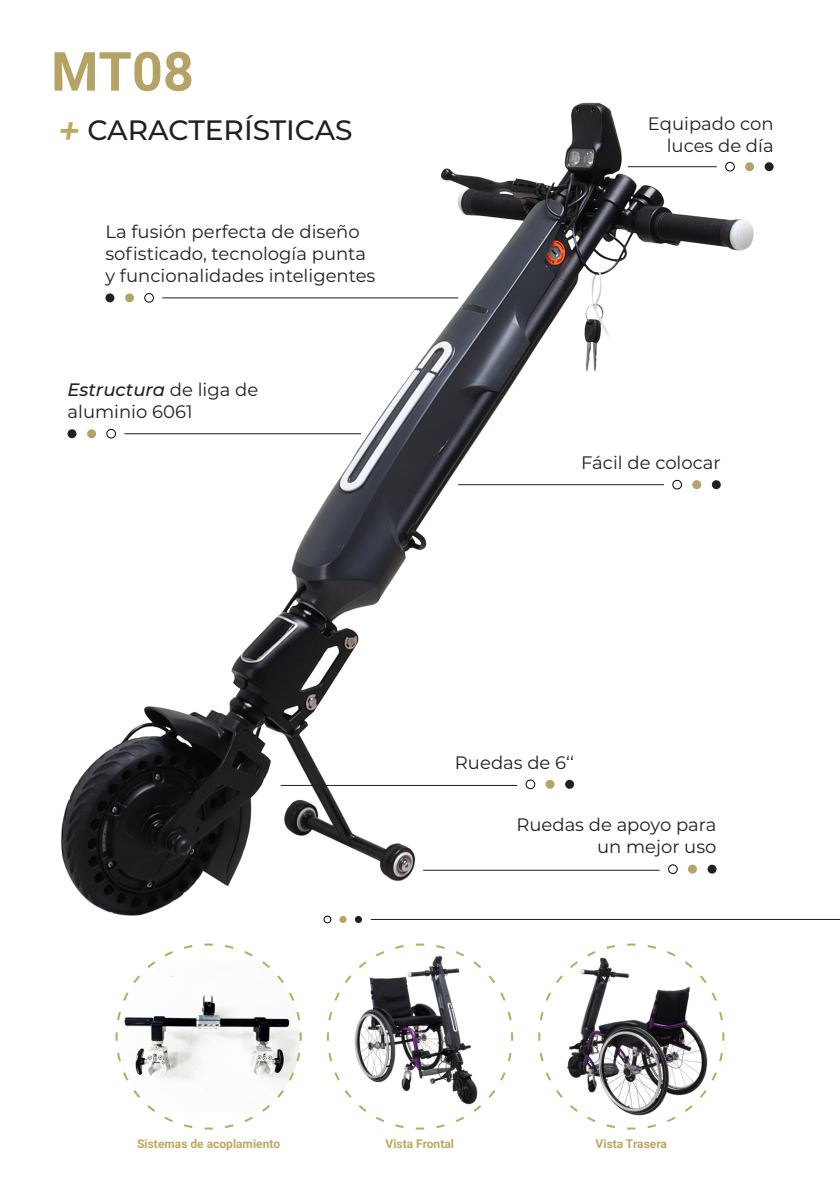
<style>
.page{position:relative;width:840px;height:1191px;background:#fff}
.page>*{position:absolute;margin:0;border:0;box-sizing:border-box;transform-origin:0 0}
.título{font:700 54px "Roboto";color:#b5a365}
.t1{font:500 28px "Montserrat";color:#231f20}
.texto{font:18px/22px "Montserrat";color:#231f20}
.t2{font:700 12px "Roboto";color:#bea860}
.s1{font-family:"Neue Metana";font-weight:700;font-style:italic;color:#bea860}
.s2{font-weight:500;font-style:italic}
</style>
<div class="page">
<img style="left:61px;top:102px;width:713px;height:817px">
<div style="left:105px;top:293px;width:9px;height:9px;background:#231f20;border-radius:50%"></div>
<div style="left:125px;top:293px;width:9px;height:9px;background:#b5a365;border-radius:50%"></div>
<div style="left:145px;top:293px;width:8px;height:9px;background:#fff;border-radius:50%"></div>
<div style="left:144px;top:293px;width:9px;height:9px;border:1px solid #000001;border-radius:50%"></div>
<hr style="left:162px;top:297px;width:296px;height:1px;background:#231f20">
<div style="left:67px;top:429px;width:9px;height:9px;background:#231f20;border-radius:50%"></div>
<div style="left:87px;top:429px;width:9px;height:9px;background:#b5a365;border-radius:50%"></div>
<div style="left:107px;top:429px;width:8px;height:9px;background:#fff;border-radius:50%"></div>
<div style="left:107px;top:429px;width:9px;height:9px;border:1px solid #000001;border-radius:50%"></div>
<hr style="left:124px;top:433px;width:237px;height:1px;background:#231f20">
<svg style="left:564px;top:780px;width:9px;height:9px"></svg>
<div style="left:545px;top:780px;width:9px;height:9px;background:#b5a365;border-radius:50%"></div>
<div style="left:526px;top:780px;width:8px;height:8px;background:#fff;border-radius:50%"></div>
<div style="left:525px;top:780px;width:9px;height:9px;border:1px solid #000001;border-radius:50%"></div>
<hr style="left:280px;top:785px;width:237px;height:1px;background:#231f20">
<div style="left:707px;top:864px;width:9px;height:9px;background:#231f20;border-radius:50%"></div>
<svg style="left:687px;top:864px;width:9px;height:9px"></svg>
<div style="left:668px;top:865px;width:8px;height:8px;background:#fff;border-radius:50%"></div>
<div style="left:668px;top:864px;width:9px;height:9px;border:1px solid #000001;border-radius:50%"></div>
<hr style="left:423px;top:869px;width:236px;height:1px;background:#231f20">
<div style="left:764px;top:162px;width:9px;height:9px;background:#231f20;border-radius:50%"></div>
<svg style="left:744px;top:162px;width:9px;height:9px"></svg>
<div style="left:725px;top:162px;width:8px;height:9px;background:#fff;border-radius:50%"></div>
<div style="left:725px;top:162px;width:9px;height:9px;border:1px solid #000001;border-radius:50%"></div>
<hr style="left:627px;top:166px;width:89px;height:1px;background:#231f20">
<div style="left:711px;top:480px;width:9px;height:9px;background:#231f20;border-radius:50%"></div>
<svg style="left:691px;top:480px;width:9px;height:9px"></svg>
<div style="left:672px;top:480px;width:9px;height:9px;background:#fff;border-radius:50%"></div>
<div style="left:672px;top:480px;width:9px;height:9px;border:1px solid #000001;border-radius:50%"></div>
<hr style="left:458px;top:484px;width:205px;height:1px;background:#231f20">
<svg style="left:326px;top:943px;width:188px;height:187px"></svg>
<svg style="left:115px;top:943px;width:187px;height:187px"></svg>
<svg style="left:538px;top:943px;width:187px;height:187px"></svg>
<div style="left:355px;top:916px;width:7px;height:7px;background:#231f20;border-radius:50%"></div>
<div style="left:339px;top:916px;width:7px;height:7px;background:#b5a365;border-radius:50%"></div>
<div style="left:324px;top:916px;width:6px;height:7px;background:#fff;border-radius:50%"></div>
<div style="left:324px;top:916px;width:7px;height:7px;border:1px solid #000001;border-radius:50%"></div>
<hr style="left:370px;top:919px;width:469px;height:1px;background:#231f20">
<p class="título" style="left:51px;top:34px;width:144px">MT08</p>
<h2 class="t1" style="left:57px;top:111px;width:297px"><span class="s1">+</span>CARACTERÍSTICAS</h2>
<p class="texto" style="left:105px;top:220px;width:271px">La fusión perfecta de diseño sofisticado, tecnología punta y funcionalidades inteligentes</p>
<p class="texto" style="left:67px;top:378px;width:192px"><span class="s2">Estructura</span> de liga de aluminio 6061</p>
<p class="texto" style="left:647px;top:112px;width:127px;text-align:right">Equipado con luces de día</p>
<p class="texto" style="left:581px;top:451px;width:141px">Fácil de colocar</p>
<p class="texto" style="left:454px;top:751px;width:120px">Ruedas de 6‘‘</p>
<p class="texto" style="left:516px;top:813px;width:201px;text-align:right">Ruedas de apoyo para un mejor uso</p>
<p class="t2" style="left:137px;top:1135px;width:144px">Sistemas de acoplamiento</p>
<p class="t2" style="left:385px;top:1135px;width:70px">Vista Frontal</p>
<p class="t2" style="left:595px;top:1135px;width:73px">Vista Trasera</p>
</div>
